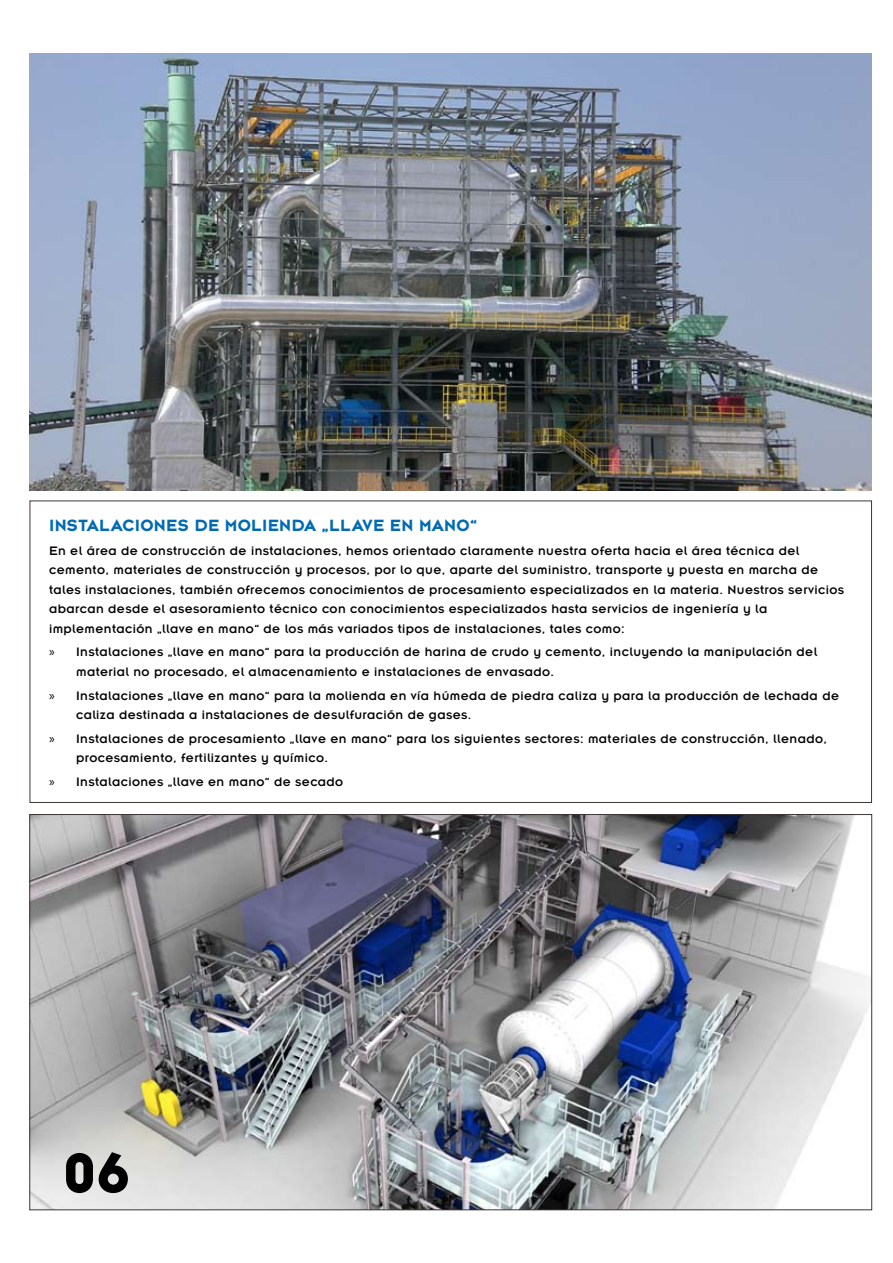
<style>
.page{position:relative;width:893px;height:1263px;background:#fff}
.page>*{position:absolute;margin:0;border:0;box-sizing:border-box;transform-origin:0 0}
.t1{font:700 61.5px "Bonn";color:#000}
.t2{font:500 18px "Bonn";letter-spacing:.03em;color:#006ab2}
.t3{font:300 13.5px/19.5px "Bonn";letter-spacing:.03em;color:#000}
.t4{font:13.5px "Myriad Pro";color:#000}
</style>
<div class="page">
<img style="left:32px;top:816px;width:837px;height:392px">
<img style="left:30px;top:53px;width:842px;height:437px">
<h2 class="t2" style="left:49px;top:516px;width:429px">INSTALACIONES DE MOLIENDA „LLAVE EN MANO“</h2>
<p class="t3" style="left:49px;top:540px;width:796px">En el área de construcción de instalaciones, hemos orientado claramente nuestra oferta hacia el área técnica del cemento, materiales de construcción y procesos, por lo que, aparte del suministro, transporte y puesta en marcha de tales instalaciones, también ofrecemos conocimientos de procesamiento especializados en la materia. Nuestros servicios abarcan desde el asesoramiento técnico con conocimientos especializados hasta servicios de ingeniería y la implementación „llave en mano“ de los más variados tipos de instalaciones, tales como:</p>
<p class="t3" style="left:76px;top:642px;width:743px">Instalaciones „llave en mano“ para la producción de harina de crudo y cemento, incluyendo la manipulación del material no procesado, el almacenamiento e instalaciones de envasado.</p>
<p class="t3" style="left:76px;top:685px;width:764px">Instalaciones „llave en mano“ para la molienda en vía húmeda de piedra caliza y para la producción de lechada de caliza destinada a instalaciones de desulfuración de gases.</p>
<p class="t3" style="left:76px;top:729px;width:752px">Instalaciones de procesamiento „llave en mano“ para los siguientes sectores: materiales de construcción, llenado, procesamiento, fertilizantes y químico.</p>
<p class="t3" style="left:76px;top:772px;width:269px">Instalaciones „llave en mano“ de secado</p>
<p class="t4" style="left:49px;top:643px;width:7px">»</p>
<p class="t4" style="left:49px;top:687px;width:7px">»</p>
<p class="t4" style="left:49px;top:730px;width:7px">»</p>
<p class="t4" style="left:49px;top:773px;width:7px">»</p>
<h1 class="t1" style="left:63px;top:1143px;width:67px">06</h1>
</div>
